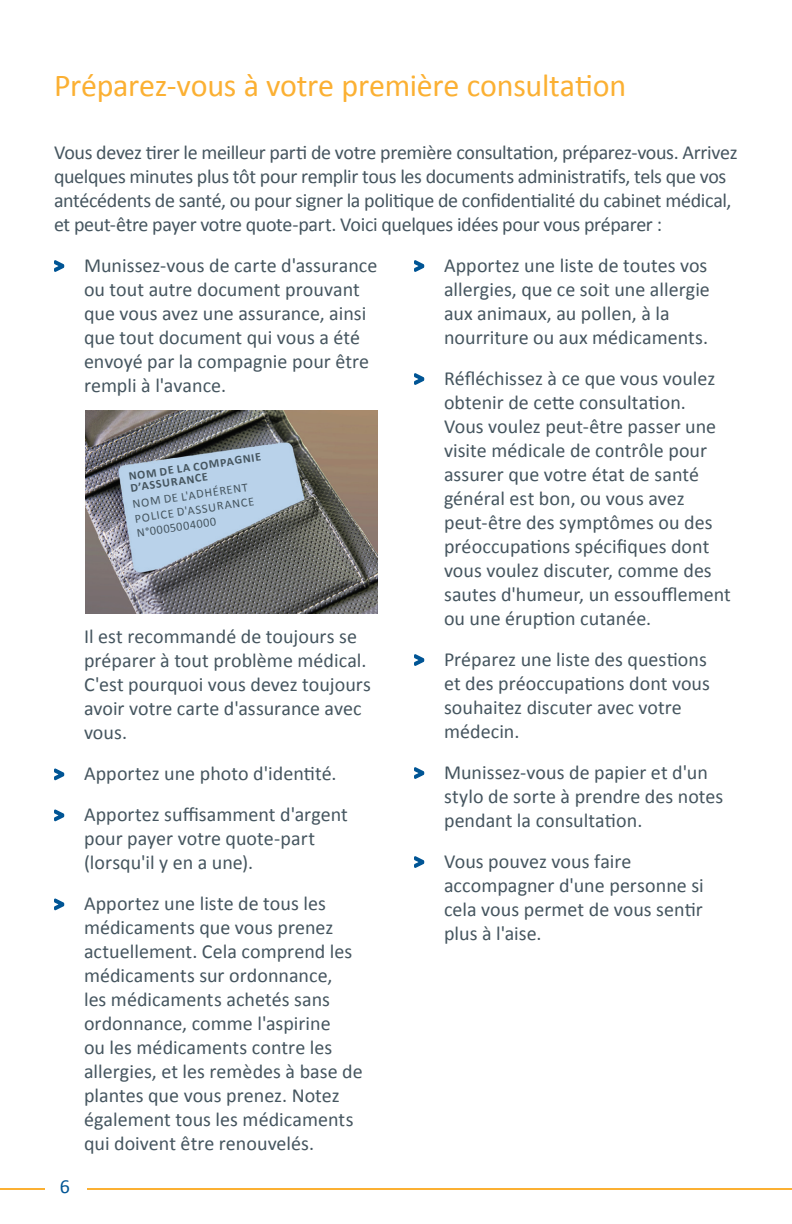
<style>
.page{position:relative;width:792px;height:1224px;background:#fff}
.page>*{position:absolute;margin:0;border:0;box-sizing:border-box;transform-origin:0 0}
.Subsection{font:32px "Calibri";letter-spacing:-.005em;color:#fbb033}
.Text{font:20px/24px "Calibri";color:#45555f}
.t1{font:20px "Calibri";color:#005595}
.Text-2{font:12.4px/14.6px "Calibri";color:#45555f}
.Text-3{font:700 12px/11.6px "Calibri";color:#45555f}
.s1{font-weight:700;color:#005595}
</style>
<div class="page">
<hr style="left:87px;top:1188px;width:705px;height:2px;background:#fbb033">
<hr style="left:0;top:1188px;width:44px;height:2px;background:#fbb033">
<svg style="left:414px;top:260px;width:11px;height:12px"></svg>
<svg style="left:414px;top:373px;width:11px;height:12px"></svg>
<svg style="left:414px;top:654px;width:11px;height:12px"></svg>
<svg style="left:414px;top:767px;width:11px;height:12px"></svg>
<svg style="left:414px;top:856px;width:11px;height:12px"></svg>
<svg style="left:54px;top:260px;width:11px;height:12px"></svg>
<svg style="left:54px;top:768px;width:11px;height:13px"></svg>
<svg style="left:54px;top:809px;width:11px;height:13px"></svg>
<svg style="left:54px;top:898px;width:11px;height:13px"></svg>
<img style="left:85px;top:410px;width:293px;height:204px">
<p class="Subsection" style="left:54px;top:65px;width:574px">Préparez-vous à votre première consultation</p>
<p class="Text" style="left:54px;top:140px;width:685px">Vous devez tirer le meilleur parti de votre première consultation, préparez-vous. Arrivez quelques minutes plus tôt pour remplir tous les documents administratifs, tels que vos antécédents de santé, ou pour signer la politique de confidentialité du cabinet médical, et peut-être payer votre quote-part. Voici quelques idées pour vous préparer :</p>
<p class="Text" style="left:84px;top:253px;width:295px;text-indent:-30px"><span class="s1">&gt;</span> Munissez-vous de carte d'assurance ou tout autre document prouvant que vous avez une assurance, ainsi que tout document qui vous a été envoyé par la compagnie pour être rempli à l'avance.</p>
<p class="Text-3" style="left:128px;top:471px;width:135px;rotate:-9deg">NOM DE LA COMPAGNIE<br>D’ASSURANCE</p>
<p class="Text-2" style="left:132px;top:497px;width:118px;rotate:-9deg">NOM DE L'ADHÉRENT</p>
<p class="Text-2" style="left:134px;top:512px;width:122px;rotate:-9deg">POLICE D'ASSURANCE<br>N°0005004000</p>
<p class="Text" style="left:84px;top:624px;width:288px">Il est recommandé de toujours se préparer à tout problème médical.<br>C'est pourquoi vous devez toujours avoir votre carte d'assurance avec vous.</p>
<p class="Text" style="left:54px;top:761px;width:284px"><span class="s1">&gt;</span> Apportez une photo d'identité.</p>
<p class="Text" style="left:84px;top:802px;width:265px;text-indent:-30px"><span class="s1">&gt;</span> Apportez suffisamment d'argent pour payer votre quote-part (lorsqu'il y en a une).</p>
<p class="Text" style="left:84px;top:891px;width:280px;text-indent:-30px"><span class="s1">&gt;</span> Apportez une liste de tous les médicaments que vous prenez actuellement. Cela comprend les médicaments sur ordonnance,<br>les médicaments achetés sans ordonnance, comme l'aspirine<br>ou les médicaments contre les allergies, et les remèdes à base de plantes que vous prenez. Notez également tous les médicaments qui doivent être renouvelés.</p>
<p class="t1" style="left:60px;top:1174px;width:12px">6</p>
<p class="Text" style="left:444px;top:253px;width:267px;text-indent:-30px"><span class="s1">&gt;</span> Apportez une liste de toutes vos allergies, que ce soit une allergie aux animaux, au pollen, à la nourriture ou aux médicaments.</p>
<p class="Text" style="left:444px;top:366px;width:288px;text-indent:-30px"><span class="s1">&gt;</span> Réfléchissez à ce que vous voulez obtenir de cette consultation.<br>Vous voulez peut-être passer une visite médicale de contrôle pour assurer que votre état de santé général est bon, ou vous avez peut-être des symptômes ou des préoccupations spécifiques dont vous voulez discuter, comme des sautes d'humeur, un essoufflement ou une éruption cutanée.</p>
<p class="Text" style="left:444px;top:647px;width:268px;text-indent:-30px"><span class="s1">&gt;</span> Préparez une liste des questions et des préoccupations dont vous souhaitez discuter avec votre médecin.</p>
<p class="Text" style="left:444px;top:760px;width:281px;text-indent:-30px"><span class="s1">&gt;</span> Munissez-vous de papier et d'un stylo de sorte à prendre des notes pendant la consultation.</p>
<p class="Text" style="left:444px;top:849px;width:261px;text-indent:-30px"><span class="s1">&gt;</span> Vous pouvez vous faire accompagner d'une personne si cela vous permet de vous sentir plus à l'aise.</p>
</div>
